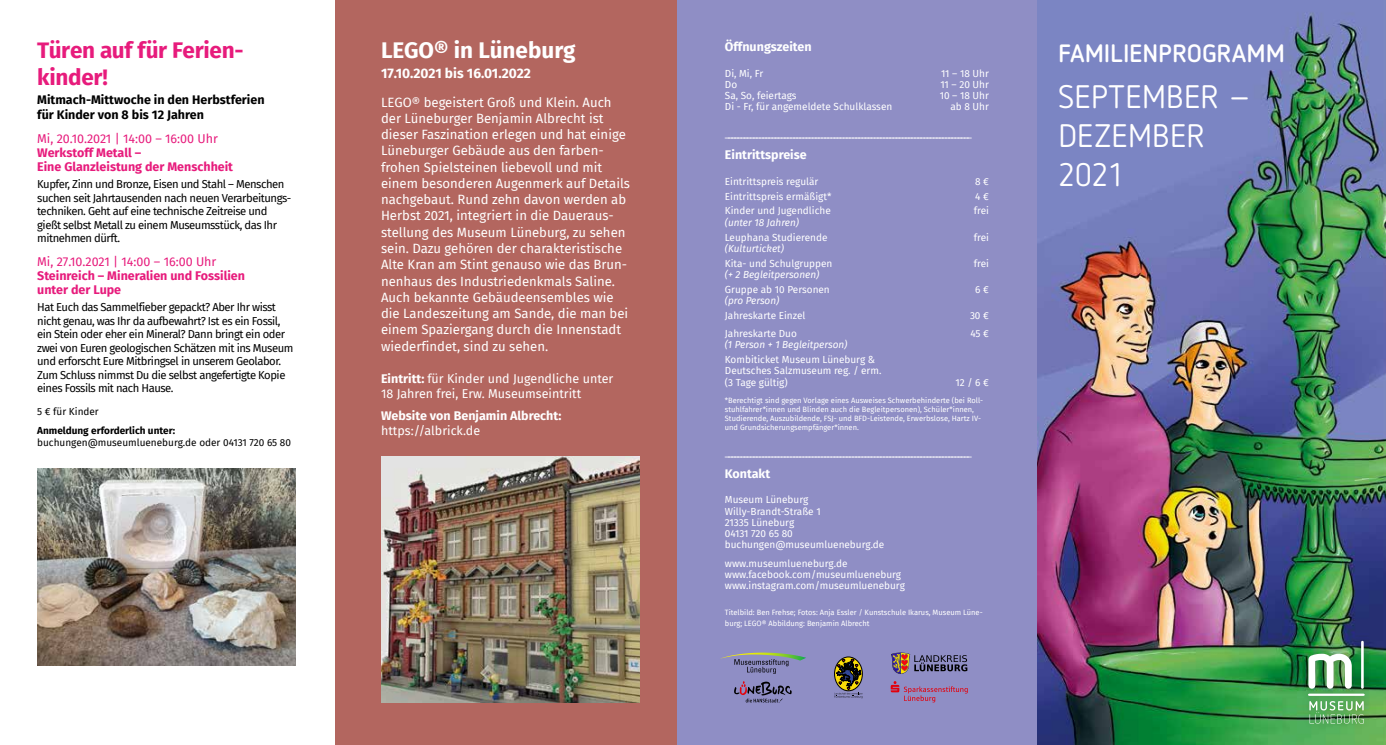
<style>
.page{position:relative;width:1386px;height:745px;background:#fff}
.page>*{position:absolute;margin:0;border:0;box-sizing:border-box;transform-origin:0 0}
.t1{font:32.5px/39px "Netto Offc W01";letter-spacing:-.01em;color:#fff}
.t2{font:700 25px "Netto Offc W01";letter-spacing:-.005em;color:#fff}
.t3{font:700 22.5px/27px "Fira Sans";letter-spacing:-.015em;color:#e71b7c}
.t4{font:700 22.5px "Fira Sans";color:#fff}
.t5{font:700 13.75px "Fira Sans";color:#fff}
.t6{font:13.12px/16.2px "Fira Sans";color:#fff}
.t7{font:700 12.5px/13.8px "Fira Sans";color:#e71b7c}
.t8{font:12.5px/15px "Fira Sans";color:#fff}
.t9{font:700 12.5px "Fira Sans";color:#fff}
.t10{font:700 12.5px/15px "Fira Sans";color:#000}
.t11{font:12.5px "Fira Sans";color:#e71b7c}
.t12{font:11.25px/13.5px "Fira Sans";letter-spacing:-.04em;color:#000}
.t13{font:10px/11.2px "Fira Sans";color:#fff}
.t14{font:italic 10px "Fira Sans";color:#fff}
.t15{font:10px "Fira Sans";color:#000}
.t16{font:700 10px "Fira Sans";color:#000}
.t17{font:7.5px/8.8px "Fira Sans";color:#fff}
.s1{font-weight:700}
</style>
<div class="page">
<div style="left:335px;top:0;width:347px;height:744px;background:#b3665f"></div>
<div style="left:677px;top:0;width:708px;height:744px;background:#8f8ec5"></div>
<img style="left:1037px;top:0;width:348px;height:744px">
<div style="left:1300px;top:633px;width:71px;height:97px;background:#000;opacity:.25"></div>
<img style="left:1307px;top:640px;width:57px;height:83px">
<div style="left:834px;top:656px;width:28px;height:34px;border:1px solid #000;border-radius:50%"></div>
<svg style="left:834px;top:658px;width:28px;height:39px"></svg>
<svg style="left:720px;top:652px;width:86px;height:21px"></svg>
<svg style="left:734px;top:681px;width:57px;height:21px"></svg>
<svg style="left:891px;top:652px;width:76px;height:21px"></svg>
<svg style="left:890px;top:681px;width:77px;height:21px"></svg>
<img style="left:37px;top:468px;width:259px;height:197px">
<img style="left:381px;top:456px;width:259px;height:246px">
<h3 class="t3" style="left:37px;top:35px;width:208px">Türen auf für Ferien&shy;kinder!</h3>
<p class="t10" style="left:37px;top:91px;width:229px">Mitmach-Mittwoche in den Herbstferien für Kinder von 8 bis 12 Jahren</p>
<p class="t11" style="left:37px;top:129px;width:182px">Mi, 20.10.2021 | 14:00 – 16:00 Uhr</p>
<p class="t7" style="left:37px;top:145px;width:197px">Werkstoff Metall –<br>Eine Glanzleistung der Menschheit</p>
<p class="t12" style="left:37px;top:177px;width:255px">Kupfer, Zinn und Bronze, Eisen und Stahl – Menschen suchen seit Jahrtausenden nach neuen Verarbeitungs&shy;techniken. Geht auf eine technische Zeitreise und gießt selbst Metall zu einem Museumsstück, das Ihr mitnehmen dürft.</p>
<p class="t11" style="left:37px;top:252px;width:181px">Mi, 27.10.2021 | 14:00 – 16:00 Uhr</p>
<p class="t7" style="left:37px;top:268px;width:209px">Steinreich – Mineralien und Fossilien unter der Lupe</p>
<p class="t12" style="left:37px;top:300px;width:258px">Hat Euch das Sammelfieber gepackt? Aber Ihr wisst nicht genau, was Ihr da aufbewahrt? Ist es ein Fossil, ein Stein oder eher ein Mineral? Dann bringt ein oder zwei von Euren geologischen Schätzen mit ins Museum und erforscht Eure Mitbringsel in unserem Geolabor.<br>Zum Schluss nimmst Du die selbst angefertigte Kopie eines Fossils mit nach Hause.</p>
<p class="t15" style="left:37px;top:403px;width:63px">5 € für Kinder</p>
<p class="t16" style="left:37px;top:422px;width:139px">Anmeldung erforderlich unter:</p>
<p class="t15" style="left:37px;top:434px;width:255px">buchungen@museumlueneburg.de oder 04131 720 65 80</p>
<h3 class="t4" style="left:381px;top:31px;width:196px">LEGO® in Lüneburg</h3>
<h3 class="t5" style="left:381px;top:62px;width:151px">17.10.2021 bis 16.01.2022</h3>
<p class="t6" style="left:381px;top:93px;width:250px">LEGO® begeistert Groß und Klein. Auch der Lüneburger Benjamin Albrecht ist dieser Faszination erlegen und hat einige Lüneburger Gebäude aus den farben&shy;frohen Spielsteinen liebevoll und mit einem besonderen Augenmerk auf Details nachgebaut. Rund zehn davon werden ab Herbst 2021, integriert in die Daueraus&shy;stellung des Museum Lüneburg, zu sehen sein. Dazu gehören der charakteristische Alte Kran am Stint genauso wie das Brun&shy;nenhaus des Industriedenkmals Saline.<br>Auch bekannte Gebäudeensembles wie die Landeszeitung am Sande, die man bei einem Spaziergang durch die Innenstadt wiederfindet, sind zu sehen.</p>
<p class="t8" style="left:381px;top:370px;width:234px"><span class="s1">Eintritt:</span> für Kinder und Jugendliche unter<br>18 Jahren frei, Erw. Museumseintritt</p>
<p class="t9" style="left:381px;top:405px;width:182px">Website von Benjamin Albrecht:</p>
<p class="t8" style="left:381px;top:422px;width:101px">https://albrick.de</p>
<p class="t9" style="left:725px;top:36px;width:88px">Öffnungszeiten</p>
<p class="t13" style="left:725px;top:67px;width:40px">Di, Mi, Fr</p>
<p class="t13" style="left:941px;top:67px;width:49px">11 – 18 Uhr</p>
<p class="t13" style="left:725px;top:78px;width:14px">Do</p>
<p class="t13" style="left:940px;top:78px;width:50px">11 – 20 Uhr</p>
<p class="t13" style="left:725px;top:90px;width:73px">Sa, So, feiertags</p>
<p class="t13" style="left:939px;top:90px;width:51px">10 – 18 Uhr</p>
<p class="t13" style="left:725px;top:101px;width:169px">Di - Fr, für angemeldete Schulklassen</p>
<p class="t13" style="left:950px;top:101px;width:40px">ab 8 Uhr</p>
<p class="t13" style="left:725px;top:128px;width:249px">_______________________________________________________________________________</p>
<p class="t9" style="left:725px;top:144px;width:83px">Eintrittspreise</p>
<p class="t13" style="left:725px;top:175px;width:95px">Eintrittspreis regulär</p>
<p class="t13" style="left:975px;top:175px;width:15px">8 €</p>
<p class="t13" style="left:725px;top:190px;width:108px">Eintrittspreis ermäßigt*</p>
<p class="t13" style="left:975px;top:190px;width:15px">4 €</p>
<p class="t13" style="left:725px;top:205px;width:107px">Kinder und Jugendliche</p>
<p class="t13" style="left:973px;top:205px;width:17px">frei</p>
<p class="t14" style="left:725px;top:215px;width:76px">(unter 18 Jahren)</p>
<p class="t13" style="left:725px;top:231px;width:104px">Leuphana Studierende</p>
<p class="t13" style="left:973px;top:231px;width:17px">frei</p>
<p class="t14" style="left:725px;top:241px;width:61px">(Kulturticket)</p>
<p class="t13" style="left:725px;top:257px;width:109px">Kita- und Schulgruppen</p>
<p class="t13" style="left:973px;top:257px;width:17px">frei</p>
<p class="t14" style="left:725px;top:267px;width:96px">(+ 2 Begleitpersonen)</p>
<p class="t13" style="left:725px;top:283px;width:106px">Gruppe ab 10 Personen</p>
<p class="t13" style="left:975px;top:283px;width:15px">6 €</p>
<p class="t14" style="left:725px;top:293px;width:56px">(pro Person)</p>
<p class="t13" style="left:725px;top:309px;width:82px">Jahreskarte Einzel</p>
<p class="t13" style="left:970px;top:309px;width:20px">30 €</p>
<p class="t13" style="left:725px;top:327px;width:73px">Jahreskarte Duo</p>
<p class="t13" style="left:970px;top:327px;width:20px">45 €</p>
<p class="t14" style="left:725px;top:337px;width:124px">(1 Person + 1 Begleitperson)</p>
<p class="t13" style="left:725px;top:353px;width:158px">Kombiticket Museum Lüneburg &amp;<br>Deutsches Salzmuseum reg. / erm. (3 Tage gültig)</p>
<p class="t13" style="left:955px;top:376px;width:35px">12 / 6 €</p>
<p class="t17" style="left:725px;top:396px;width:259px">*Berechtigt sind gegen Vorlage eines Ausweises Schwerbehinderte (bei Roll&shy;stuhlfahrer*innen und Blinden auch die Begleitpersonen), Schüler*innen, Studierende, Auszubildende, FSJ- und BFD-Leistende, Erwerbslose, Hartz IV&shy;und Grundsicherungsempfänger*innen.</p>
<p class="t13" style="left:725px;top:446px;width:249px">_______________________________________________________________________________</p>
<p class="t9" style="left:725px;top:462px;width:47px">Kontakt</p>
<p class="t13" style="left:725px;top:493px;width:161px">Museum Lüneburg<br>Willy-Brandt-Straße 1<br>21335 Lüneburg<br>04131 720 65 80 buchungen@museumlueneburg.de</p>
<p class="t13" style="left:725px;top:557px;width:181px">www.museumlueneburg.de www.facebook.com/museumlueneburg www.instagram.com/museumlueneburg</p>
<p class="t17" style="left:725px;top:606px;width:259px;line-height:11.2px">Titelbild: Ben Frehse; Fotos: Anja Essler / Kunstschule Ikarus, Museum Lüne&shy;burg; LEGO® Abbildung: Benjamin Albrecht</p>
<h2 class="t2" style="left:1058px;top:37px;width:228px">FAMILIENPROGRAMM</h2>
<h1 class="t1" style="left:1058px;top:76px;width:196px">SEPTEMBER –<br>DEZEMBER<br>2021</h1>
</div>
